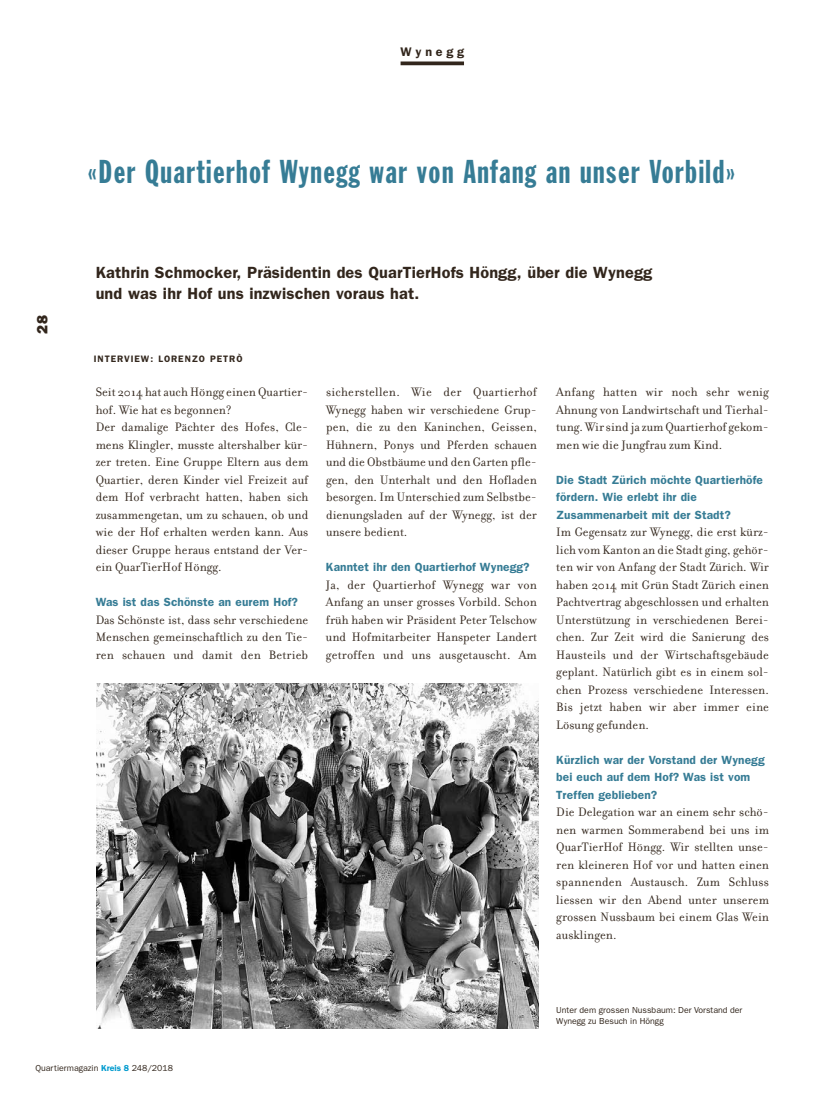
<style>
.page{position:relative;width:815px;height:1106px;background:#fff}
.page>*{position:absolute;margin:0;border:0;box-sizing:border-box;transform-origin:0 0}
.t1{font:32.5px "Franklin Gothic Extra Cond";letter-spacing:.045em;color:#367c95}
.t2{font:600 16.25px/21.2px "Franklin Gothic";letter-spacing:.01em;color:#32261c}
.t3{font:800 15px "Franklin Gothic";color:#32261c}
.t4{font:13.12px/17.5px "Filosofia";letter-spacing:.005em;color:#32261c;text-align:justify}
.t5{font:600 12.5px "Franklin Gothic";letter-spacing:.3em;color:#32261c}
.t6{font:600 11.88px/17.5px "Franklin Gothic";letter-spacing:.01em;color:#367c95}
.t7{font:600 9.38px "Franklin Gothic";letter-spacing:.1em;color:#32261c}
.t8{font:8.75px/11.2px "Franklin Gothic";color:#32261c}
.s1{font-weight:600;color:#009ace}
</style>
<div class="page">
<svg style="left:401px;top:61px;width:63px;height:4px"></svg>
<img style="left:96px;top:683px;width:443px;height:345px">
<p class="t5" style="left:400px;top:44px;width:65px">Wynegg</p>
<h1 class="t1" style="left:87px;top:154px;width:650px">«Der Quartierhof Wynegg war von Anfang an unser Vorbild»</h1>
<p class="t3" style="left:33px;top:333px;width:20px;rotate:-90deg">28</p>
<p class="t2" style="left:96px;top:261px;width:558px">Kathrin Schmocker, Präsidentin des QuarTierHofs Höngg, über die Wynegg und was ihr Hof uns inzwischen voraus hat.</p>
<p class="t7" style="left:94px;top:353px;width:150px">INTERVIEW: LORENZO PETRÒ</p>
<p class="t4" style="left:96px;top:383px;width:214px;text-align:left">Seit 2014 hat auch Höngg einen Quartier&shy;hof. Wie hat es begonnen?<br>Der damalige Pächter des Hofes, Cle&shy;mens Klingler, musste altershalber kür&shy;zer treten. Eine Gruppe Eltern aus dem Quartier, deren Kinder viel Freizeit auf dem Hof verbracht hatten, haben sich zusammengetan, um zu schauen, ob und wie der Hof erhalten werden kann. Aus dieser Gruppe heraus entstand der Ver&shy;ein QuarTierHof Höngg.</p>
<p class="t6" style="left:96px;top:593px;width:204px">Was ist das Schönste an eurem Hof?</p>
<p class="t4" style="left:96px;top:611px;width:214px">Das Schönste ist, dass sehr verschiedene Menschen gemeinschaftlich zu den Tie&shy;ren schauen und damit den Betrieb</p>
<p class="t4" style="left:326px;top:383px;width:213px">sicherstellen. Wie der Quartierhof Wynegg haben wir verschiedene Grup&shy;pen, die zu den Kaninchen, Geissen, Hühnern, Ponys und Pferden schauen und die Obstbäume und den Garten pfle&shy;gen, den Unterhalt und den Hofladen besorgen. Im Unterschied zum Selbstbe&shy;dienungsladen auf der Wynegg, ist der unsere bedient.</p>
<p class="t6" style="left:326px;top:558px;width:205px">Kanntet ihr den Quartierhof Wynegg?</p>
<p class="t4" style="left:326px;top:576px;width:212px">Ja, der Quartierhof Wynegg war von Anfang an unser grosses Vorbild. Schon früh haben wir Präsident Peter Telschow und Hofmitarbeiter Hanspeter Landert getroffen und uns ausgetauscht. Am</p>
<p class="t4" style="left:556px;top:383px;width:214px">Anfang hatten wir noch sehr wenig Ahnung von Landwirtschaft und Tierhal&shy;tung. Wir sind ja zum Quartierhof gekom&shy;men wie die Jungfrau zum Kind.</p>
<p class="t6" style="left:556px;top:470px;width:208px">Die Stadt Zürich möchte Quartierhöfe fördern. Wie erlebt ihr die<br>Zusammenarbeit mit der Stadt?</p>
<p class="t4" style="left:556px;top:523px;width:214px">Im Gegensatz zur Wynegg, die erst kürz&shy;lich vom Kanton an die Stadt ging, gehör&shy;ten wir von Anfang der Stadt Zürich. Wir haben 2014 mit Grün Stadt Zürich einen Pachtvertrag abgeschlossen und erhalten Unterstützung in verschiedenen Berei&shy;chen. Zur Zeit wird die Sanierung des Hausteils und der Wirtschaftsgebäude geplant. Natürlich gibt es in einem sol&shy;chen Prozess verschiedene Interessen.<br>Bis jetzt haben wir aber immer eine Lösung gefunden.</p>
<p class="t6" style="left:556px;top:750px;width:210px">Kürzlich war der Vorstand der Wynegg bei euch auf dem Hof? Was ist vom<br>Treffen geblieben?</p>
<p class="t4" style="left:556px;top:803px;width:214px">Die Delegation war an einem sehr schö&shy;nen warmen Sommerabend bei uns im QuarTierHof Höngg. Wir stellten unse&shy;ren kleineren Hof vor und hatten einen spannenden Austausch. Zum Schluss liessen wir den Abend unter unserem grossen Nussbaum bei einem Glas Wein ausklingen.</p>
<p class="t8" style="left:556px;top:1004px;width:188px">Unter dem grossen Nussbaum: Der Vorstand der<br>Wynegg zu Besuch in Höngg</p>
<p class="t8" style="left:35px;top:1061px;width:139px">Quartiermagazin <span class="s1">Kreis 8</span> 248/2018</p>
</div>
